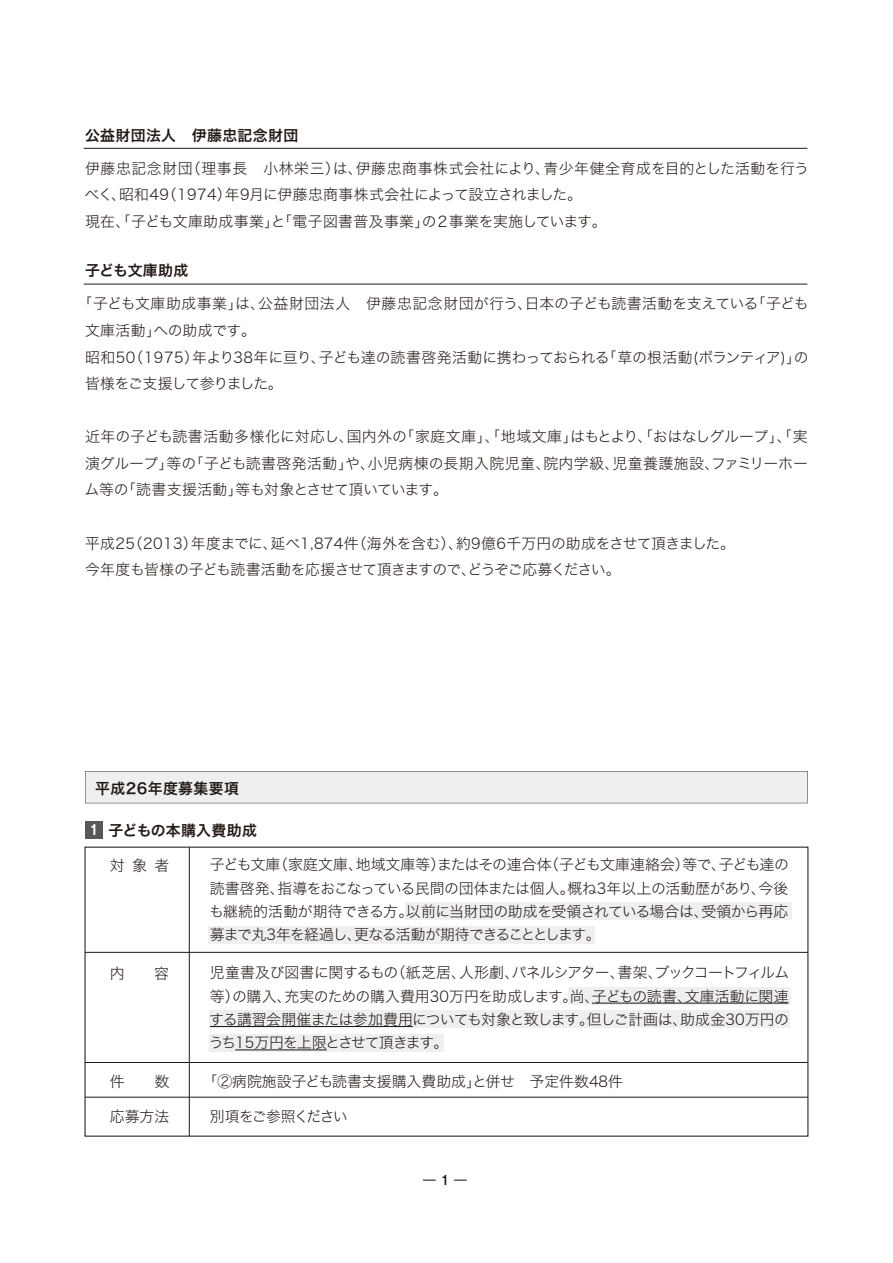
<style>
.page{position:relative;width:893px;height:1263px;background:#fff}
.page>*{position:absolute;margin:0;border:0;box-sizing:border-box;transform-origin:0 0}
.t1{font:14.85px/26.5px "Hira Kaku Std N W2";letter-spacing:-.01em;color:#221815;text-align:justify}
.t2{font:14.85px/26.5px "Hira Kaku Std N W2";letter-spacing:.025em;color:#221815}
.t3{font:14.85px "Hira Kaku Std N W6";letter-spacing:.025em;color:#221815}
.t4{font:14.85px "Hira Kaku Std N W2";letter-spacing:-.105em;color:#221815}
.t5{font:14.85px "Hira Kaku Std N W6";letter-spacing:-.005em;color:#221815}
.t6{font:700 13.8px "Gothic MB101 Pr 6 N De";color:#fff;scale:.93 1}
.t7{font:500 12.75px "Gothic MB101 Pr 6 N";color:#221815}
</style>
<div class="page">
<div style="left:405px;top:902px;width:387px;height:18px;background:#efefef"></div>
<div style="left:208px;top:926px;width:387px;height:18px;background:#efefef"></div>
<div style="left:568px;top:987px;width:222px;height:18px;background:#efefef"></div>
<div style="left:209px;top:1010px;width:581px;height:18px;background:#efefef"></div>
<div style="left:209px;top:1034px;width:235px;height:17px;background:#efefef"></div>
<div style="left:85px;top:771px;width:723px;height:32px;background:#efefef"></div>
<div style="left:85px;top:821px;width:18px;height:18px;background:#595757"></div>
<hr style="left:84px;top:148px;width:723px;height:1px;background:#221815">
<hr style="left:84px;top:284px;width:723px;height:1px;background:#221815">
<hr style="left:592px;top:1003px;width:196px;height:1px;background:#221815">
<hr style="left:210px;top:1026px;width:203px;height:1px;background:#221815">
<hr style="left:235px;top:1049px;width:92px;height:1px;background:#221815">
<hr style="left:85px;top:952px;width:723px;height:1px;background:#221815">
<hr style="left:85px;top:1062px;width:723px;height:1px;background:#221815">
<hr style="left:85px;top:1097px;width:723px;height:1px;background:#221815">
<hr style="left:189px;top:847px;width:1px;height:289px;background:#221815">
<p class="t3" style="left:85px;top:124px;width:215px">公益財団法人　伊藤忠記念財団</p>
<p class="t2" style="left:85px;top:154px;width:726px">伊藤忠記念財団（理事長　小林栄三）は、伊藤忠商事株式会社により、青少年健全育成を目的とした活動を行うべく、昭和49（1974）年9月に伊藤忠商事株式会社によって設立されました。<br>現在、「子ども文庫助成事業」と「電子図書普及事業」の２事業を実施しています。</p>
<p class="t5" style="left:85px;top:259px;width:105px">子ども文庫助成</p>
<p class="t1" style="left:85px;top:290px;width:725px;text-align:left;text-indent:-7px">「子ども文庫助成事業」は、公益財団法人　伊藤忠記念財団が行う、日本の子ども読書活動を支えている「子ども文庫活動」への助成です。<br>昭和50（1975）年より38年に亘り、子ども達の読書啓発活動に携わっておられる「草の根活動(ボランティア)」の皆様をご支援して参りました。</p>
<p class="t1" style="left:84px;top:423px;width:725px">近年の子ども読書活動多様化に対応し、国内外の「家庭文庫」、「地域文庫」はもとより、「おはなしグループ」、「実演グループ」等の「子ども読書啓発活動」や、小児病棟の長期入院児童、院内学級、児童養護施設、ファミリーホーム等の「読書支援活動」等も対象とさせて頂いています。</p>
<p class="t1" style="left:85px;top:529px;width:651px">平成25（2013）年度までに、延べ1,874件（海外を含む）、約9億6千万円の助成をさせて頂きました。今年度も皆様の子ども読書活動を応援させて頂きますので、どうぞご応募ください。</p>
<p class="t3" style="left:95px;top:777px;width:145px">平成26年度募集要項</p>
<p class="t6" style="left:89px;top:818px;width:12px">1</p>
<p class="t3" style="left:108px;top:819px;width:150px">子どもの本購入費助成</p>
<p class="t1" style="left:110px;top:852px;width:61px">対象者</p>
<p class="t1" style="left:209px;top:852px;width:581px;line-height:23.4px">子ども文庫（家庭文庫、地域文庫等）またはその連合体（子ども文庫連絡会）等で、子ども達の読書啓発、指導をおこなっている民間の団体または個人。概ね3年以上の活動歴があり、今後も継続的活動が期待できる方。以前に当財団の助成を受領されている場合は、受領から再応募まで丸3年を経過し、更なる活動が期待できることとします。</p>
<p class="t1" style="left:110px;top:960px;width:61px">内　　容</p>
<p class="t1" style="left:209px;top:960px;width:582px;line-height:23.4px">児童書及び図書に関するもの（紙芝居、人形劇、パネルシアター、書架、ブックコートフィルム等）の購入、充実のための購入費用30万円を助成します。尚、子どもの読書、文庫活動に関連する講習会開催または参加費用についても対象と致します。但しご計画は、助成金30万円のうち15万円を上限とさせて頂きます。</p>
<p class="t1" style="left:110px;top:1067px;width:61px">件　　数</p>
<p class="t1" style="left:202px;top:1067px;width:422px">「②病院施設子ども読書支援購入費助成」と併せ　予定件数48件</p>
<p class="t1" style="left:110px;top:1103px;width:61px">応募方法</p>
<p class="t4" style="left:210px;top:1105px;width:139px">別項をご参照ください</p>
<p class="t7" style="left:423px;top:1169px;width:45px">― 1 ―</p>
</div>
